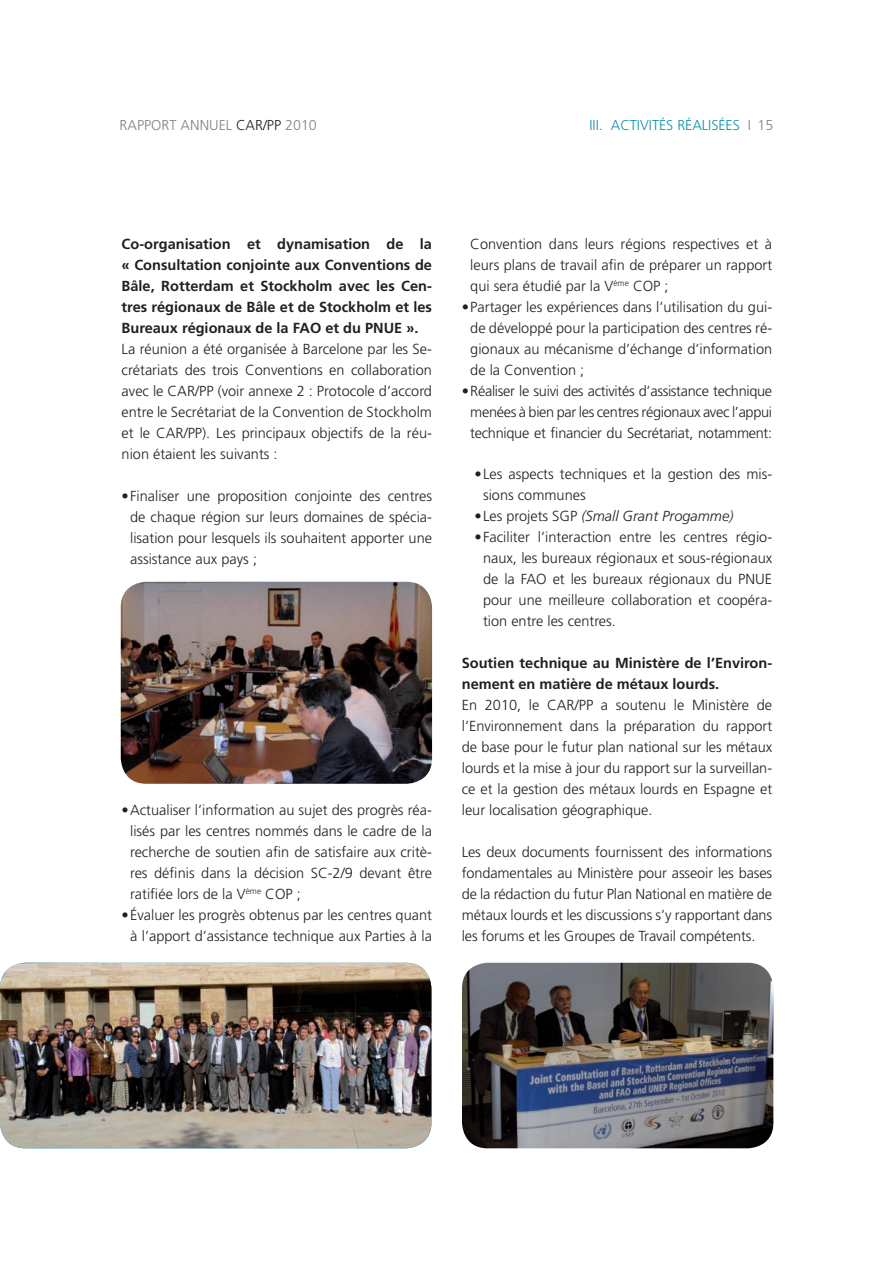
<style>
.page{position:relative;width:893px;height:1263px;background:#fff}
.page>*{position:absolute;margin:0;border:0;box-sizing:border-box;transform-origin:0 0}
.t1{font:300 14.55px/21px "Frutiger";color:#231f20;text-align:justify}
.t2{font:700 14.55px/21px "Frutiger";color:#231f20;text-align:justify}
.t3{font:300 14.55px/21px "Frutiger";letter-spacing:-.02em;color:#231f20;text-align:center}
.t4{font:italic 300 14.55px "Frutiger";color:#231f20}
.t5{font:300 14.25px "Frutiger";color:#1190ab}
.t6{font:300 14.25px "Frutiger";color:#808285}
.s1{color:#231f20}
.s2{color:#808285}
.s3{font-style:normal}
</style>
<div class="page">
<img style="left:0;top:963px;width:431px;height:185px;border-radius:26px">
<img style="left:121px;top:582px;width:311px;height:202px;border-radius:26px">
<img style="left:462px;top:963px;width:311px;height:185px;border-radius:26px">
<p class="t6" style="left:120px;top:119px;width:199px">RAPPORT ANNUEL <span class="s1">CAR/PP</span> 2010</p>
<p class="t5" style="left:589px;top:119px;width:185px">III. ACTIVITÉS RÉALISÉES <span class="s2">I 15</span></p>
<p class="t2" style="left:122px;top:235px;width:312px">Co-organisation et dynamisation de la « Consultation conjointe aux Conventions de Bâle, Rotterdam et Stockholm avec les Cen&shy;tres régionaux de Bâle et de Stockholm et les Bureaux régionaux de la FAO et du PNUE ».</p>
<p class="t1" style="left:122px;top:340px;width:312px">La réunion a été organisée à Barcelone par les Se&shy;crétariats des trois Conventions en collaboration avec le CAR/PP (voir annexe 2 : Protocole d’accord entre le Secrétariat de la Convention de Stockholm et le CAR/PP). Les principaux objectifs de la réu&shy;nion étaient les suivants :</p>
<p class="t1" style="left:130px;top:487px;width:303px;text-indent:-8px">• Finaliser une proposition conjointe des centres de chaque région sur leurs domaines de spécia&shy;lisation pour lesquels ils souhaitent apporter une assistance aux pays ;</p>
<p class="t1" style="left:130px;top:800px;width:303px;text-indent:-8px">• Actualiser l’information au sujet des progrès réa&shy;lisés par les centres nommés dans le cadre de la recherche de soutien afin de satisfaire aux critè&shy;res définis dans la décision SC-2/9 devant être ratifiée lors de la V<sup>ème</sup> COP ;</p>
<p class="t1" style="left:122px;top:905px;width:312px;text-align:center">• Évaluer les progrès obtenus par les centres quant à l’apport d’assistance technique aux Parties à la</p>
<p class="t1" style="left:470px;top:235px;width:303px">Convention dans leurs régions respectives et à leurs plans de travail afin de préparer un rapport qui sera étudié par la V<sup>ème</sup> COP ;</p>
<p class="t1" style="left:470px;top:298px;width:303px;text-indent:-8px">• Partager les expériences dans l’utilisation du gui&shy;de développé pour la participation des centres ré&shy;gionaux au mécanisme d’échange d’information de la Convention ;</p>
<p class="t3" style="left:462px;top:382px;width:312px">• Réaliser le suivi des activités d’assistance technique menées à bien par les centres régionaux avec l’appui technique et financier du Secrétariat, notamment:</p>
<p class="t1" style="left:483px;top:464px;width:291px;text-indent:-8px">• Les aspects techniques et la gestion des mis&shy;sions communes</p>
<p class="t4" style="left:475px;top:510px;width:260px"><span class="s3">• Les projets SGP</span> (Small Grant Progamme)</p>
<p class="t1" style="left:483px;top:527px;width:291px;text-indent:-8px">• Faciliter l’interaction entre les centres régio&shy;naux, les bureaux régionaux et sous-régionaux de la FAO et les bureaux régionaux du PNUE pour une meilleure collaboration et coopéra&shy;tion entre les centres.</p>
<p class="t2" style="left:462px;top:653px;width:312px">Soutien technique au Ministère de l’Environ&shy;nement en matière de métaux lourds.</p>
<p class="t1" style="left:462px;top:695px;width:312px">En 2010, le CAR/PP a soutenu le Ministère de l’Environnement dans la préparation du rapport de base pour le futur plan national sur les métaux lourds et la mise à jour du rapport sur la surveillan&shy;ce et la gestion des métaux lourds en Espagne et leur localisation géographique.</p>
<p class="t1" style="left:462px;top:842px;width:312px">Les deux documents fournissent des informations fondamentales au Ministère pour asseoir les bases de la rédaction du futur Plan National en matière de métaux lourds et les discussions s’y rapportant dans les forums et les Groupes de Travail compétents.</p>
</div>
